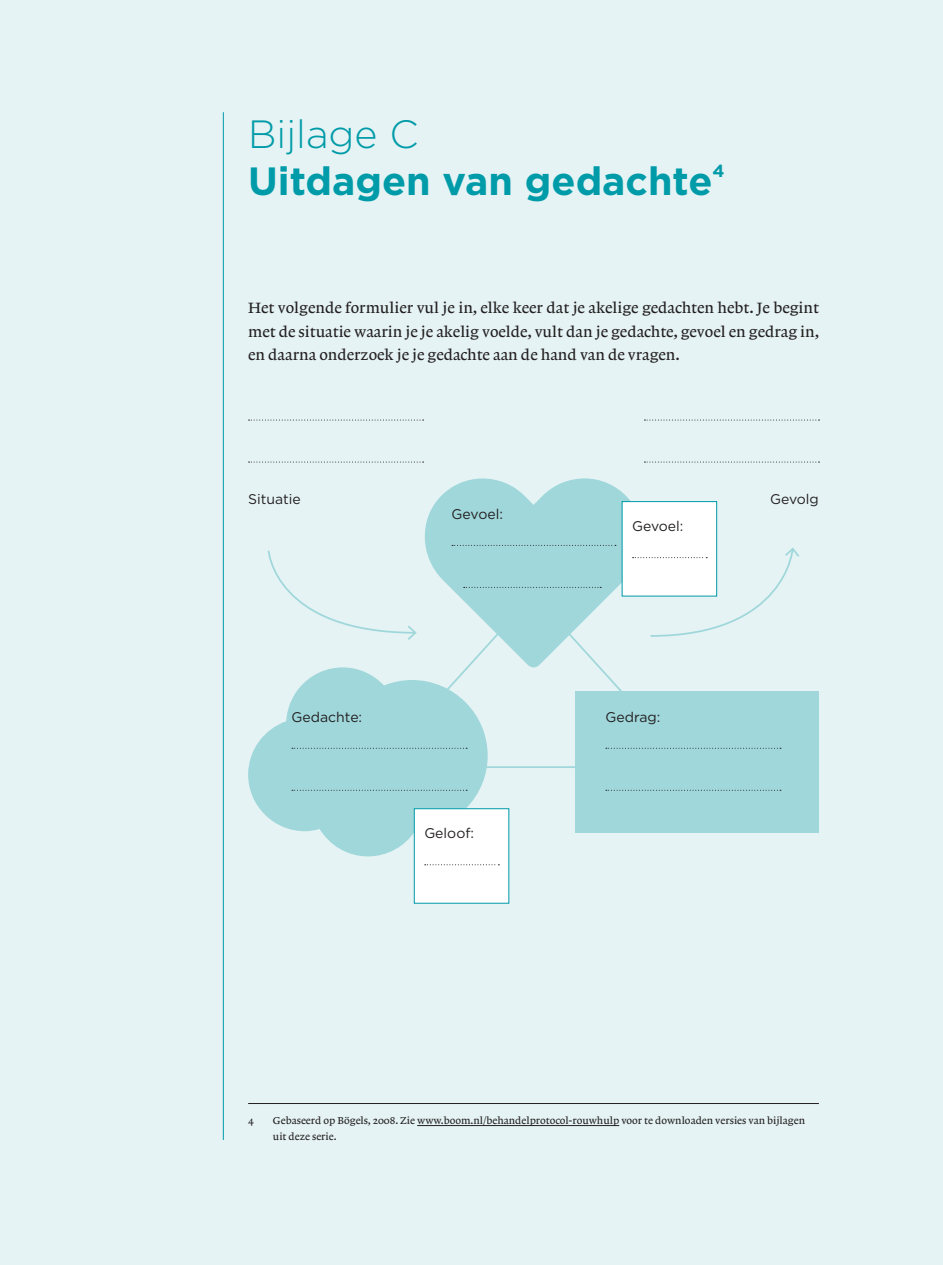
<style>
.page{position:relative;width:943px;height:1265px;background:#e5f3f4}
.page>*{position:absolute;margin:0;border:0;box-sizing:border-box;transform-origin:0 0}
.D1_k1{font:700 39.38px "Gotham";color:#009ba8}
.D1_k1_bijlage{font:300 39.38px "Gotham";color:#009ba8}
.D1_k1-2{font:700 17.5px "Gotham";color:#009ba8}
.D1_brood1{font:15.75px/23.6px "Lexicon No 1 Roman A";color:#231f20;text-align:justify}
.D1_brood1-2{font:14px "Gotham";color:#231f20}
.D1_noot{font:10.5px/15.8px "Lexicon No 1 Roman A";color:#231f20}
</style>
<div class="page">
<hr style="left:223px;top:112px;width:1px;height:1028px;background:#009ba8">
<hr style="left:248px;top:1103px;width:571px;height:1px;background:#231f20">
<hr style="left:417px;top:1125px;width:202px;height:1px;background:#231f20">
<div style="left:575px;top:691px;width:244px;height:142px;background:#9fd7db"></div>
<svg style="left:644px;top:420px;width:175px;height:1px"></svg>
<svg style="left:644px;top:462px;width:175px;height:1px"></svg>
<svg style="left:248px;top:420px;width:175px;height:1px"></svg>
<svg style="left:248px;top:462px;width:175px;height:1px"></svg>
<div style="left:414px;top:808px;width:95px;height:96px;background:#fff"></div>
<svg style="left:425px;top:864px;width:74px;height:1px"></svg>
<svg style="left:248px;top:478px;width:551px;height:378px"></svg>
<p class="D1_k1_bijlage" style="left:248px;top:109px;width:172px">Bijlage C</p>
<p class="D1_k1" style="left:248px;top:155px;width:466px">Uitdagen van gedachte</p>
<p class="D1_k1-2" style="left:712px;top:160px;width:14px">4</p>
<p class="D1_brood1" style="left:248px;top:296px;width:572px">Het volgende formulier vul je in, elke keer dat je akelige gedachten hebt. Je begint met de situatie waarin je je akelig voelde, vult dan je gedachte, gevoel en gedrag in, en daarna onderzoek je je gedachte aan de hand van de vragen.</p>
<p class="D1_brood1-2" style="left:248px;top:490px;width:54px">Situatie</p>
<p class="D1_brood1-2" style="left:770px;top:490px;width:50px">Gevolg</p>
<p class="D1_brood1-2" style="left:632px;top:517px;width:53px">Gevoel:</p>
<p class="D1_brood1-2" style="left:451px;top:505px;width:53px">Gevoel:</p>
<p class="D1_brood1-2" style="left:291px;top:708px;width:72px">Gedachte:</p>
<p class="D1_brood1-2" style="left:605px;top:708px;width:56px">Gedrag:</p>
<p class="D1_brood1-2" style="left:424px;top:824px;width:51px">Geloof:</p>
<p class="D1_noot" style="left:248px;top:1113px;width:7px">4</p>
<p class="D1_noot" style="left:273px;top:1113px;width:533px">Gebaseerd op Bögels, 2008. Zie www.boom.nl/behandelprotocol-rouwhulp voor te downloaden versies van bijlagen uit deze serie.</p>
</div>
